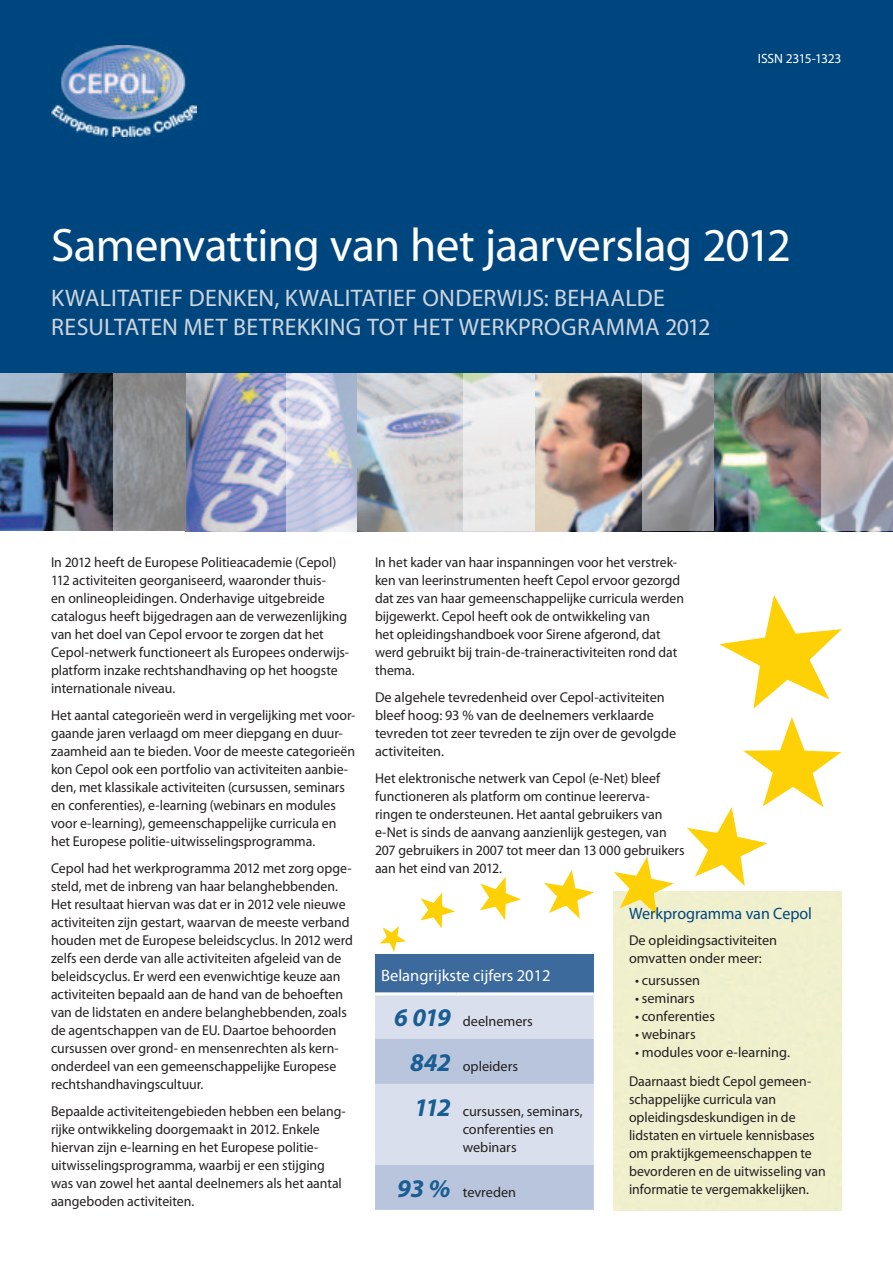
<style>
.page{position:relative;width:893px;height:1263px;background:#fff}
.page>*{position:absolute;margin:0;border:0;box-sizing:border-box;transform-origin:0 0}
.Titles{font:47.25px "Myriad Pro";letter-spacing:-.015em;color:#fff}
.Body_text{font:italic 700 25.5px "Myriad Pro";letter-spacing:-.06em;color:#1a5d93}
.table_highlight{font:italic 700 25.5px "Myriad Pro";color:#1a5d93}
.SubTitles{font:24px/28.5px "Myriad Pro";letter-spacing:.015em;color:#cfd5dc}
.Tabel_heading{font:16.5px "Myriad Pro";color:#fff}
.Subhead{font:16.5px "Myriad Pro";color:#00467e}
.Body_text-2{font:14.25px/18px "Myriad Pro";color:#231f20}
.Body_text-3{font:14.25px/18px "Myriad Pro";color:#231f20;scale:.96 1}
.Body_text_bullet_1{font:14.25px "Myriad Pro";letter-spacing:-.005em;color:#231f20}
.Body_text-4{font:13.5px "Myriad Pro";letter-spacing:-.015em;color:#fff}
</style>
<div class="page">
<img style="left:185px;top:372px;width:101px;height:159px">
<img style="left:0;top:372px;width:113px;height:159px">
<svg style="left:286px;top:372px;width:71px;height:159px;background:#c6cbe0"></svg>
<img style="left:357px;top:372px;width:107px;height:159px">
<svg style="left:464px;top:372px;width:72px;height:159px;background:#e7e7e7"></svg>
<img style="left:536px;top:372px;width:106px;height:159px">
<svg style="left:642px;top:372px;width:72px;height:159px;background:#a2a1a2"></svg>
<img style="left:714px;top:372px;width:107px;height:159px">
<svg style="left:821px;top:372px;width:72px;height:159px;background:#aaa6aa"></svg>
<svg style="left:113px;top:372px;width:72px;height:159px;background:#8a8b8e"></svg>
<div style="left:0;top:0;width:893px;height:372px;background:#00467e"></div>
<img style="left:51px;top:45px;width:145px;height:92px">
<div style="left:375px;top:954px;width:219px;height:40px;background:#3c6a9d"></div>
<svg style="left:375px;top:995px;width:219px;height:215px;background:#cbd4e5"></svg>
<hr style="left:375px;top:992px;width:82px;height:3px;background:#fff">
<hr style="left:457px;top:992px;width:137px;height:3px;background:#fff">
<svg style="left:380px;top:926px;width:26px;height:26px"></svg>
<svg style="left:420px;top:893px;width:35px;height:35px"></svg>
<svg style="left:614px;top:857px;width:60px;height:58px"></svg>
<svg style="left:544px;top:870px;width:50px;height:49px"></svg>
<svg style="left:480px;top:877px;width:41px;height:43px"></svg>
<svg style="left:719px;top:595px;width:123px;height:114px"></svg>
<svg style="left:687px;top:717px;width:154px;height:169px"></svg>
<p class="Body_text-4" style="left:758px;top:51px;width:85px">ISSN 2315-1323</p>
<p class="Titles" style="left:51px;top:219px;width:741px">Samenvatting van het jaarverslag 2012</p>
<p class="SubTitles" style="left:51px;top:284px;width:661px">KWALITATIEF DENKEN, KWALITATIEF ONDERWIJS: BEHAALDE<br>RESULTATEN MET BETREKKING TOT HET WERKPROGRAMMA 2012</p>
<p class="Body_text-2" style="left:51px;top:554px;width:300px">In 2012 heeft de Europese Politieacademie (Cepol)<br>112 activiteiten georganiseerd, waaronder thuis-<br>en onlineopleidingen. Onderhavige uitgebreide catalogus heeft bijgedragen aan de verwezenlijking van het doel van Cepol ervoor te zorgen dat het Cepol-netwerk functioneert als Europees onderwijs&shy;platform inzake rechtshandhaving op het hoogste internationale niveau.</p>
<p class="Body_text-2" style="left:51px;top:707px;width:306px">Het aantal categorieën werd in vergelijking met voor&shy;gaande jaren verlaagd om meer diepgang en duur&shy;zaamheid aan te bieden. Voor de meeste categorieën kon Cepol ook een portfolio van activiteiten aanbie&shy;den, met klassikale activiteiten (cursussen, seminars en conferenties), e-learning (webinars en modules voor e-learning), gemeenschappelijke curricula en het Europese politie-uitwisselingsprogramma.</p>
<p class="Body_text-2" style="left:51px;top:860px;width:303px">Cepol had het werkprogramma 2012 met zorg opge&shy;steld, met de inbreng van haar belanghebbenden.<br>Het resultaat hiervan was dat er in 2012 vele nieuwe activiteiten zijn gestart, waarvan de meeste verband houden met de Europese beleidscyclus. In 2012 werd zelfs een derde van alle activiteiten afgeleid van de beleidscyclus. Er werd een evenwichtige keuze aan activiteiten bepaald aan de hand van de behoeften van de lidstaten en andere belanghebbenden, zoals de agentschappen van de EU. Daartoe behoorden cursussen over grond- en mensenrechten als kern&shy;onderdeel van een gemeenschappelijke Europese rechtshandhavingscultuur.</p>
<p class="Body_text-2" style="left:51px;top:1103px;width:295px">Bepaalde activiteitengebieden hebben een belang&shy;rijke ontwikkeling doorgemaakt in 2012. Enkele hiervan zijn e-learning en het Europese politie&shy;uitwisselingsprogramma, waarbij er een stijging was van zowel het aantal deelnemers als het aantal aangeboden activiteiten.</p>
<p class="Body_text-3" style="left:375px;top:554px;width:323px">In het kader van haar inspanningen voor het verstrek&shy;ken van leerinstrumenten heeft Cepol ervoor gezorgd dat zes van haar gemeenschappelijke curricula werden bijgewerkt. Cepol heeft ook de ontwikkeling van<br>het opleidingshandboek voor Sirene afgerond, dat werd gebruikt bij train-de-traineractiviteiten rond dat thema.</p>
<p class="Body_text-2" style="left:375px;top:689px;width:303px">De algehele tevredenheid over Cepol-activiteiten bleef hoog: 93 % van de deelnemers verklaarde tevreden tot zeer tevreden te zijn over de gevolgde activiteiten.</p>
<p class="Body_text-2" style="left:375px;top:770px;width:311px">Het elektronische netwerk van Cepol (e-Net) bleef functioneren als platform om continue leererva&shy;ringen te ondersteunen. Het aantal gebruikers van e-Net is sinds de aanvang aanzienlijk gestegen, van 207 gebruikers in 2007 tot meer dan 13 000 gebruikers aan het eind van 2012.</p>
<p class="Tabel_heading" style="left:381px;top:966px;width:171px">Belangrijkste cijfers 2012</p>
<p class="Body_text" style="left:394px;top:1001px;width:58px">6 019</p>
<p class="Body_text-2" style="left:463px;top:1013px;width:72px">deelnemers</p>
<p class="table_highlight" style="left:410px;top:1046px;width:42px">842</p>
<p class="Body_text-2" style="left:463px;top:1058px;width:57px">opleiders</p>
<p class="Body_text" style="left:414px;top:1091px;width:38px">112</p>
<p class="Body_text-2" style="left:463px;top:1103px;width:121px">cursussen, seminars, conferenties en webinars</p>
<p class="Body_text" style="left:397px;top:1172px;width:55px">93 %</p>
<p class="Body_text-2" style="left:463px;top:1184px;width:55px">tevreden</p>
<p class="Subhead" style="left:629px;top:904px;width:185px">Werkprogramma van Cepol</p>
<p class="Body_text-2" style="left:629px;top:931px;width:150px">De opleidingsactiviteiten omvatten onder meer:</p>
<p class="Body_text_bullet_1" style="left:635px;top:973px;width:67px">• cursussen</p>
<p class="Body_text_bullet_1" style="left:635px;top:991px;width:61px">• seminars</p>
<p class="Body_text_bullet_1" style="left:635px;top:1009px;width:81px">• conferenties</p>
<p class="Body_text_bullet_1" style="left:635px;top:1027px;width:62px">• webinars</p>
<p class="Body_text_bullet_1" style="left:635px;top:1045px;width:156px">• modules voor e-learning.</p>
<p class="Body_text-2" style="left:629px;top:1072px;width:198px">Daarnaast biedt Cepol gemeen&shy;schappelijke curricula van opleidingsdeskundigen in de lidstaten en virtuele kennisbases om praktijkgemeenschappen te bevorderen en de uitwisseling van informatie te vergemakkelijken.</p>
</div>
